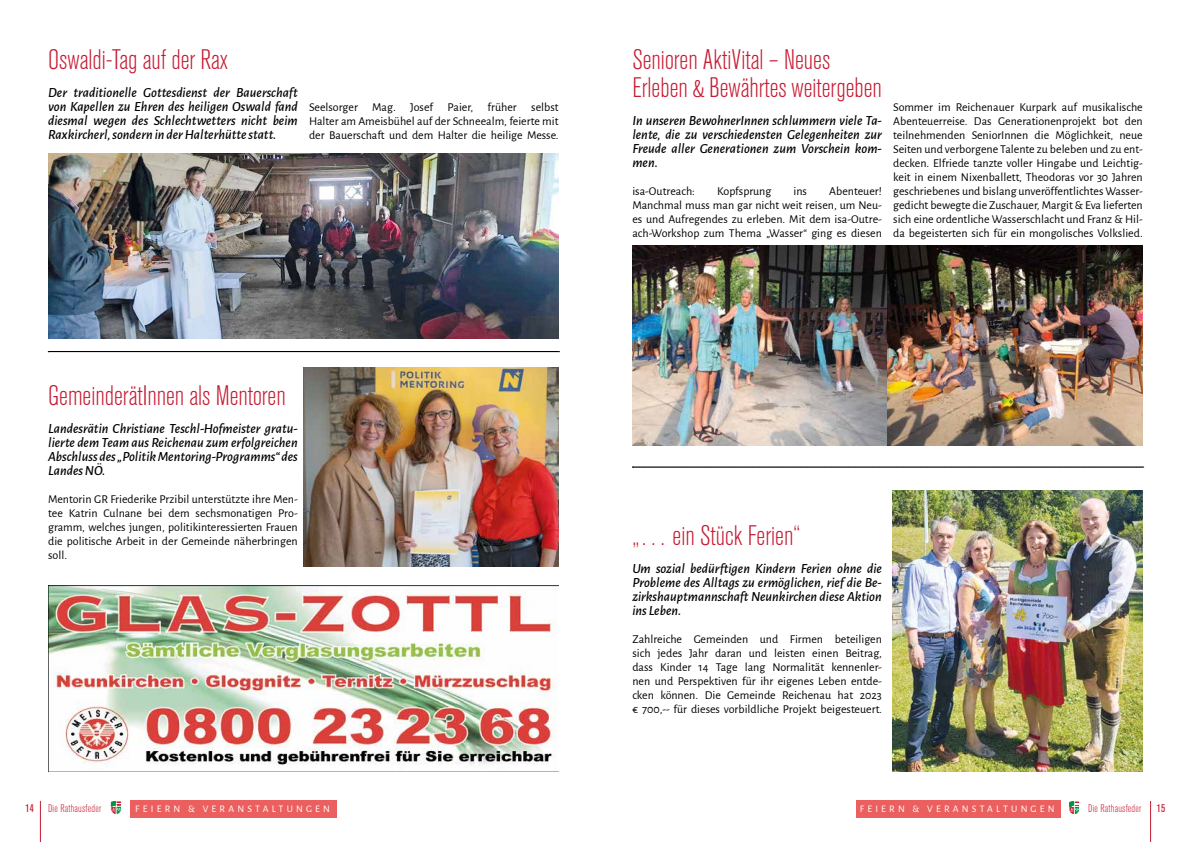
<style>
.page{position:relative;width:1191px;height:842px;background:#fff}
.page>*{position:absolute;margin:0;border:0;box-sizing:border-box;transform-origin:0 0}
.t1{font:300 condensed 28px/28px "Akzidenz Grotesk BQ";color:#c61a32}
.t2{font:italic 500 14px/14px "Alegreya Sans";color:#000;text-align:justify}
.t3{font:12px/14px "Alegreya Sans";color:#000;text-align:justify}
.t4{font:300 condensed 11px "Akzidenz Grotesk BQ";letter-spacing:.02em;color:#c61a32}
.t5{font:condensed 11px "Akzidenz Grotesk BQ";color:#c61a32}
.t6{font:10px "Alegreya Sans";letter-spacing:.32em;color:#fff}
</style>
<div class="page">
<div style="left:856px;top:800px;width:204px;height:17px;background:#eb5f5e"></div>
<div style="left:130px;top:800px;width:206px;height:17px;background:#eb5f5e"></div>
<hr style="left:40px;top:801px;width:1px;height:41px;background:#c61a32">
<hr style="left:1150px;top:801px;width:1px;height:41px;background:#c61a32">
<svg style="left:111px;top:801px;width:10px;height:13px"></svg>
<svg style="left:1069px;top:801px;width:10px;height:14px"></svg>
<img style="left:48px;top:153px;width:511px;height:186px">
<svg style="left:48px;top:351px;width:511px;height:1px"></svg>
<img style="left:303px;top:368px;width:256px;height:198px">
<img style="left:48px;top:585px;width:511px;height:186px">
<img style="left:892px;top:490px;width:250px;height:281px">
<svg style="left:632px;top:467px;width:511px;height:1px"></svg>
<img style="left:632px;top:246px;width:510px;height:200px">
<h1 class="t1" style="left:48px;top:46px;width:182px">Oswaldi-Tag auf der Rax</h1>
<p class="t2" style="left:48px;top:85px;width:251px">Der traditionelle Gottesdienst der Bauerschaft von Kapellen zu Ehren des heiligen Oswald fand diesmal wegen des Schlechtwetters nicht beim Raxkircherl, sondern in der Halterhütte statt.</p>
<p class="t3" style="left:309px;top:100px;width:251px">Seelsorger Mag. Josef Paier, früher selbst Halter am Ameisbühel auf der Schneealm, feierte mit der Bauerschaft und dem Halter die heilige Messe.</p>
<h1 class="t1" style="left:48px;top:382px;width:239px">GemeinderätInnen als Mentoren</h1>
<p class="t2" style="left:48px;top:421px;width:251px">Landesrätin Christiane Teschl-Hofmeister gratu&shy;lierte dem Team aus Reichenau zum erfolgreichen Abschluss des „Politik Mentoring-Programms“ des Landes NÖ.</p>
<p class="t3" style="left:48px;top:492px;width:251px">Mentorin GR Friederike Przibil unterstützte ihre Men&shy;tee Katrin Culnane bei dem sechsmonatigen Pro&shy;gramm, welches jungen, politikinteressierten Frauen die politische Arbeit in der Gemeinde näherbringen soll.</p>
<h1 class="t1" style="left:632px;top:46px;width:251px">Senioren AktiVital – Neues<br>Erleben &amp; Bewährtes weitergeben</h1>
<p class="t2" style="left:632px;top:113px;width:251px">In unseren BewohnerInnen schlummern viele Ta&shy;lente, die zu verschiedensten Gelegenheiten zur Freude aller Generationen zum Vorschein kom&shy;men.</p>
<p class="t3" style="left:632px;top:184px;width:64px">isa-Outreach:</p>
<p class="t3" style="left:717px;top:184px;width:56px">Kopfsprung</p>
<p class="t3" style="left:793px;top:184px;width:15px">ins</p>
<p class="t3" style="left:632px;top:184px;width:251px;text-indent:197px">Abenteuer!<br>Manchmal muss man gar nicht weit reisen, um Neu&shy;es und Aufregendes zu erleben. Mit dem isa-Outre&shy;ach-Workshop zum Thema „Wasser“ ging es diesen</p>
<p class="t3" style="left:893px;top:100px;width:251px">Sommer im Reichenauer Kurpark auf musikalische Abenteuerreise. Das Generationenprojekt bot den teilnehmenden SeniorInnen die Möglichkeit, neue Seiten und verborgene Talente zu beleben und zu ent&shy;decken. Elfriede tanzte voller Hingabe und Leichtig&shy;keit in einem Nixenballett, Theodoras vor 30 Jahren geschriebenes und bislang unveröffentlichtes Wasser&shy;gedicht bewegte die Zuschauer, Margit &amp; Eva lieferten sich eine ordentliche Wasserschlacht und Franz &amp; Hil&shy;da begeisterten sich für ein mongolisches Volkslied.</p>
<h1 class="t1" style="left:632px;top:522px;width:169px">„… ein Stück Ferien“</h1>
<p class="t2" style="left:632px;top:561px;width:251px">Um sozial bedürftigen Kindern Ferien ohne die Probleme des Alltags zu ermöglichen, rief die Be&shy;zirkshauptmannschaft Neunkirchen diese Aktion ins Leben.</p>
<p class="t3" style="left:632px;top:632px;width:251px">Zahlreiche Gemeinden und Firmen beteiligen sich jedes Jahr daran und leisten einen Beitrag, dass Kinder 14 Tage lang Normalität kennenler&shy;nen und Perspektiven für ihr eigenes Leben entde&shy;cken können. Die Gemeinde Reichenau hat 2023 € 700,-- für dieses vorbildliche Projekt beigesteuert.</p>
<p class="t5" style="left:25px;top:802px;width:10px">14</p>
<p class="t4" style="left:48px;top:802px;width:55px">Die Rathausfeder</p>
<p class="t6" style="left:135px;top:802px;width:196px">FEIERN &amp; VERANSTALTUNGEN</p>
<p class="t6" style="left:859px;top:802px;width:196px">FEIERN &amp; VERANSTALTUNGEN</p>
<p class="t4" style="left:1088px;top:802px;width:55px">Die Rathausfeder</p>
<p class="t5" style="left:1156px;top:802px;width:10px">15</p>
</div>
